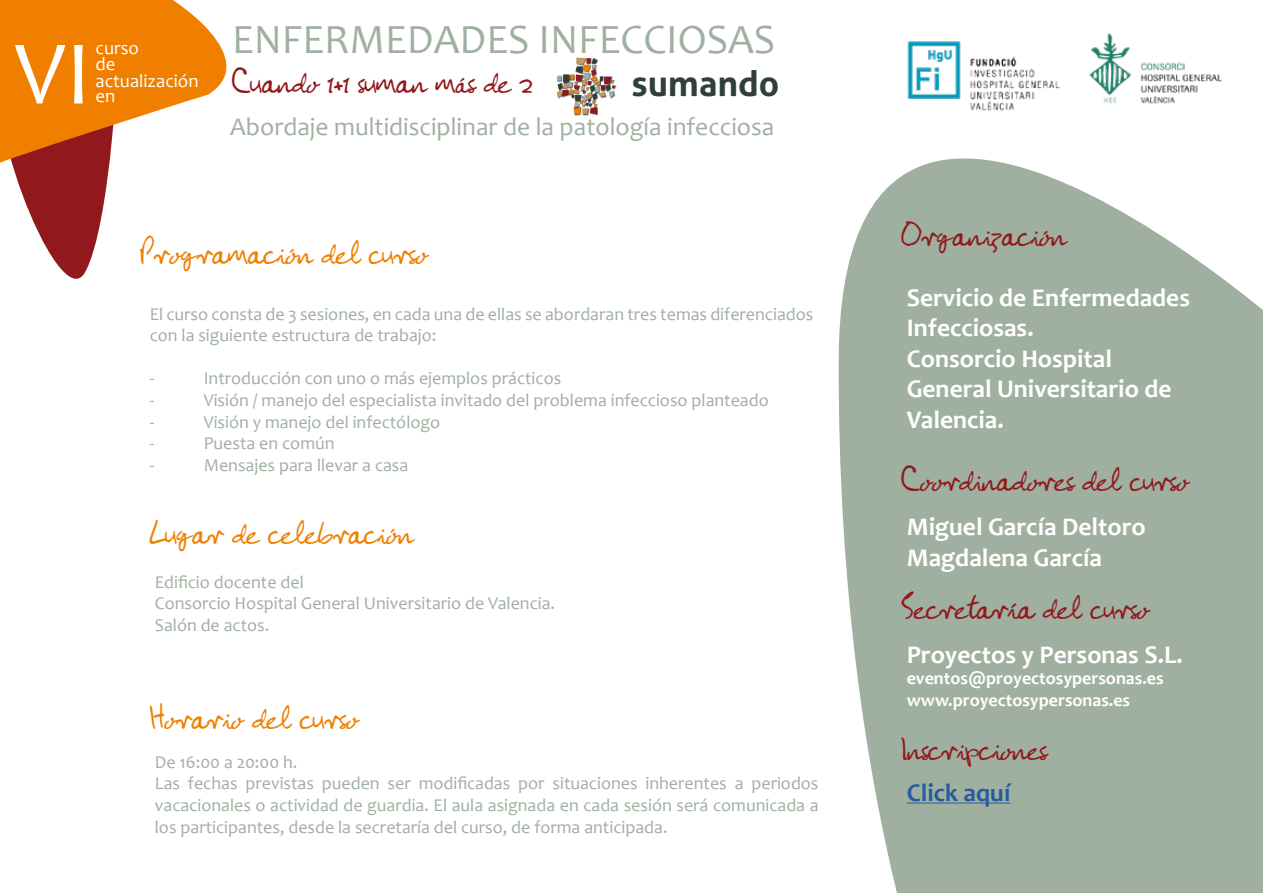
<style>
.page{position:relative;width:1263px;height:893px;background:#fff}
.page>*{position:absolute;margin:0;border:0;box-sizing:border-box;transform-origin:0 0}
.t1{font:91.95px "Candara";color:#fff}
.t2{font:41.85px "Candara";color:#a0b0a0}
.t3{font:700 35.4px "Aller";color:#303f39}
.t4{font:34.35px "John Lennon";color:#91181d}
.t5{font:34.35px "John Lennon";color:#f07f00}
.t6{font:700 25.5px/30.6px "Candara";color:#fff}
.t7{font:25.5px "Candara";color:#a0b0a0}
.t8{font:700 25.5px "Candara";color:#275b9b}
.t9{font:18.75px/16px "Candara";color:#fff}
.t10{font:18px/21.6px "Candara";color:#a0b0a0}
.t11{font:700 18px/21.6px "Candara";color:#fff}
</style>
<div class="page">
<svg style="left:21px;top:191px;width:85px;height:88px"></svg>
<div style="left:573px;top:107px;width:9px;height:9px;background:#000;opacity:.75"></div>
<div style="left:576px;top:57px;width:11px;height:9px;background:#000;opacity:.75"></div>
<div style="left:582px;top:108px;width:8px;height:8px;background:#000;opacity:.75"></div>
<div style="left:590px;top:107px;width:8px;height:9px;background:#000;opacity:.75"></div>
<svg style="left:557px;top:58px;width:59px;height:57px"></svg>
<svg style="left:0;top:0;width:227px;height:191px;fill:#f07f00"></svg>
<svg style="left:838px;top:33px;width:425px;height:860px;fill:#a0b0a0"></svg>
<hr style="left:907px;top:803px;width:103px;height:1px;background:#275b9b">
<h1 class="t1" style="left:15px;top:18px;width:78px">VI</h1>
<p class="t9" style="left:96px;top:40px;width:45px">curso de</p>
<p class="t9" style="left:96px;top:87px;width:21px">en</p>
<p class="t9" style="left:96px;top:73px;width:104px">actualización</p>
<h2 class="t2" style="left:232px;top:14px;width:545px">ENFERMEDADES INFECCIOSAS</h2>
<h3 class="t4" style="left:232px;top:62px;width:302px">Cuando 1+1 suman más de 2</h3>
<h3 class="t3" style="left:631px;top:62px;width:149px">sumando</h3>
<h3 class="t7" style="left:230px;top:111px;width:546px">Abordaje multidisciplinar de la patología infecciosa</h3>
<h3 class="t5" style="left:140px;top:233px;width:289px">Programación del curso</h3>
<p class="t10" style="left:150px;top:303px;width:665px">El curso consta de 3 sesiones, en cada una de ellas se abordaran tres temas diferenciados con la siguiente estructura de trabajo:</p>
<p class="t10" style="left:150px;top:368px;width:6px">-</p>
<p class="t10" style="left:204px;top:368px;width:359px">Introducción con uno o más ejemplos prácticos</p>
<p class="t10" style="left:150px;top:389px;width:6px">-</p>
<p class="t10" style="left:204px;top:389px;width:567px">Visión / manejo del especialista invitado del problema infeccioso planteado</p>
<p class="t10" style="left:150px;top:411px;width:6px">-</p>
<p class="t10" style="left:204px;top:411px;width:238px">Visión y manejo del infectólogo</p>
<p class="t10" style="left:150px;top:433px;width:6px">-</p>
<p class="t10" style="left:204px;top:433px;width:132px">Puesta en común</p>
<p class="t10" style="left:150px;top:454px;width:6px">-</p>
<p class="t10" style="left:204px;top:454px;width:206px">Mensajes para llevar a casa</p>
<h3 class="t5" style="left:150px;top:513px;width:265px">Lugar de celebración</h3>
<p class="t10" style="left:155px;top:571px;width:402px">Edificio docente del<br>Consorcio Hospital General Universitario de Valencia.<br>Salón de actos.</p>
<h3 class="t5" style="left:150px;top:698px;width:210px">Horario del curso</h3>
<p class="t10" style="left:155px;top:751px;width:665px">De 16:00 a 20:00 h.<br>Las fechas previstas pueden ser modificadas por situaciones inherentes a periodos vacacionales o actividad de guardia. El aula asignada en cada sesión será comunicada a los participantes, desde la secretaría del curso, de forma anticipada.</p>
<h3 class="t4" style="left:901px;top:215px;width:166px">Organización</h3>
<h3 class="t6" style="left:907px;top:282px;width:285px">Servicio de Enfermedades<br>Infecciosas.<br>Consorcio Hospital<br>General Universitario de<br>Valencia.</h3>
<h3 class="t4" style="left:901px;top:460px;width:288px">Coordinadores del curso</h3>
<h3 class="t6" style="left:907px;top:511px;width:241px">Miguel García Deltoro<br>Magdalena García</h3>
<h3 class="t4" style="left:901px;top:587px;width:249px">Secretaría del curso</h3>
<h3 class="t6" style="left:907px;top:639px;width:278px">Proyectos y Personas S.L.</h3>
<p class="t11" style="left:907px;top:668px;width:258px">eventos@proyectosypersonas.es www.proyectosypersonas.es</p>
<h3 class="t4" style="left:901px;top:728px;width:146px">Inscripciones</h3>
<h3 class="t8" style="left:907px;top:778px;width:105px">Click aquí</h3>
</div>
